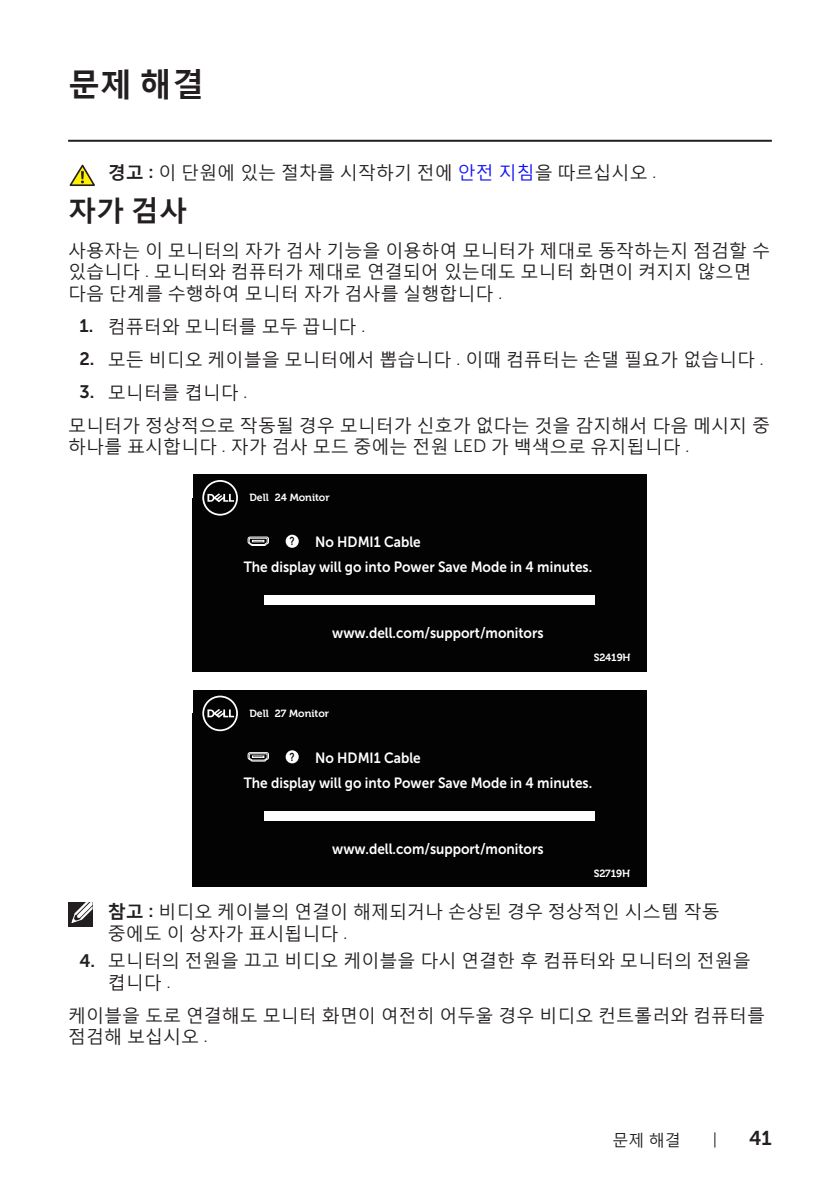
<style>
.page{position:relative;width:840px;height:1191px;background:#fff}
.page>*{position:absolute;margin:0;border:0;box-sizing:border-box;transform-origin:0 0}
.Head_1{font:700 32px "Malgun Gothic";color:#231f20}
.Head_2{font:700 28px "Malgun Gothic";color:#231f20}
.t1{font:20px "Museo Sans For Dell 700";color:#231f20}
.text{font:18px/21.6px "Malgun Gothic";color:#231f20}
.t2{font:16px "Malgun Gothic";color:#231f20}
.t3{font:16px "Museo Sans For Dell 300";color:#231f20}
.t4{font:14.8px/25.6px "Museo Sans For Dell 700";color:#fff;scale:.92 1}
.t5{font:700 11.2px "Arial";color:#030303;scale:.73 1}
.t6{font:700 10.4px "Museo For Dell";color:#fff}
.s1{font-weight:700}
.s2{font-family:"Museo Sans For Dell 700"}
.s3{color:#1111f6}
.s4{font-family:"Museo Sans For Dell 300"}
</style>
<div class="page">
<hr style="left:68px;top:140px;width:703px;height:2px;background:#231f20">
<svg style="left:69px;top:164px;width:26px;height:22px"></svg>
<div style="left:193px;top:498px;width:453px;height:173px;background:#030303"></div>
<div style="left:193px;top:474px;width:453px;height:48px;background:#030303"></div>
<svg style="left:202px;top:480px;width:36px;height:35px"></svg>
<div style="left:264px;top:595px;width:331px;height:10px;background:#fff"></div>
<div style="left:285px;top:535px;width:13px;height:13px;background:#fff;border-radius:50%"></div>
<svg style="left:247px;top:536px;width:22px;height:10px"></svg>
<div style="left:193px;top:713px;width:453px;height:174px;background:#030303"></div>
<div style="left:193px;top:689px;width:453px;height:48px;background:#030303"></div>
<svg style="left:202px;top:695px;width:36px;height:36px"></svg>
<div style="left:264px;top:811px;width:331px;height:10px;background:#fff"></div>
<div style="left:285px;top:750px;width:13px;height:13px;background:#fff;border-radius:50%"></div>
<svg style="left:247px;top:752px;width:22px;height:9px"></svg>
<div style="left:68px;top:902px;width:24px;height:24px;background:#231f20"></div>
<svg style="left:71px;top:902px;width:22px;height:22px"></svg>
<p class="Head_1" style="left:68px;top:63px;width:137px">문제 해결</p>
<p class="text" style="left:108px;top:161px;width:550px"><span class="s1">경고</span> <span class="s2">:</span> 이 단원에 있는 절차를 시작하기 전에 <span class="s3">안전 지침</span>을 따르십시오 <span class="s4">.</span></p>
<p class="Head_2" style="left:68px;top:192px;width:120px">자가 검사</p>
<p class="text" style="left:68px;top:239px;width:703px">사용자는 이 모니터의 자가 검사 기능을 이용하여 모니터가 제대로 동작하는지 점검할 수 있습니다 <span class="s4">.</span> 모니터와 컴퓨터가 제대로 연결되어 있는데도 모니터 화면이 켜지지 않으면 다음 단계를 수행하여 모니터 자가 검사를 실행합니다 <span class="s4">.</span></p>
<p class="text" style="left:79px;top:315px;width:287px"><span class="s2">1.</span> 컴퓨터와 모니터를 모두 끕니다 <span class="s4">.</span></p>
<p class="text" style="left:79px;top:348px;width:685px"><span class="s2">2.</span> 모든 비디오 케이블을 모니터에서 뽑습니다 <span class="s4">.</span> 이때 컴퓨터는 손댈 필요가 없습니다 <span class="s4">.</span></p>
<p class="text" style="left:79px;top:381px;width:170px"><span class="s2">3.</span> 모니터를 켭니다 <span class="s4">.</span></p>
<p class="text" style="left:68px;top:414px;width:703px">모니터가 정상적으로 작동될 경우 모니터가 신호가 없다는 것을 감지해서 다음 메시지 중 하나를 표시합니다 <span class="s4">.</span> 자가 검사 모드 중에는 전원 <span class="s4">LED</span> 가 백색으로 유지됩니다 <span class="s4">.</span></p>
<p class="t6" style="left:249px;top:491px;width:82px">Dell 24 Monitor</p>
<p class="t4" style="left:244px;top:529px;width:380px;text-indent:71px">No HDMI1 Cable<br>The display will go into Power Save Mode in 4 minutes.</p>
<p class="t5" style="left:289px;top:534px;width:8px">?</p>
<p class="t4" style="left:332px;top:620px;width:231px">www.dell.com/support/monitors</p>
<p class="t6" style="left:593px;top:652px;width:38px">S2419H</p>
<p class="t6" style="left:249px;top:707px;width:81px">Dell 27 Monitor</p>
<p class="t4" style="left:244px;top:744px;width:380px;text-indent:71px">No HDMI1 Cable<br>The display will go into Power Save Mode in 4 minutes.</p>
<p class="t5" style="left:289px;top:749px;width:8px">?</p>
<p class="t4" style="left:332px;top:836px;width:231px">www.dell.com/support/monitors</p>
<p class="t6" style="left:593px;top:867px;width:38px">S2719H</p>
<p class="text" style="left:108px;top:900px;width:613px"><span class="s1">참고</span> <span class="s2">:</span> 비디오 케이블의 연결이 해제되거나 손상된 경우 정상적인 시스템 작동 중에도 이 상자가 표시됩니다 <span class="s4">.</span></p>
<p class="text" style="left:108px;top:949px;width:644px;text-indent:-28px"><span class="s2">4.</span> 모니터의 전원을 끄고 비디오 케이블을 다시 연결한 후 컴퓨터와 모니터의 전원을 켭니다 <span class="s4">.</span></p>
<p class="text" style="left:68px;top:1003px;width:698px">케이블을 도로 연결해도 모니터 화면이 여전히 어두울 경우 비디오 컨트롤러와 컴퓨터를 점검해 보십시오 <span class="s4">.</span></p>
<p class="t2" style="left:612px;top:1129px;width:70px">문제 해결</p>
<p class="t3" style="left:712px;top:1130px;width:6px">|</p>
<p class="t1" style="left:748px;top:1126px;width:24px">41</p>
</div>
